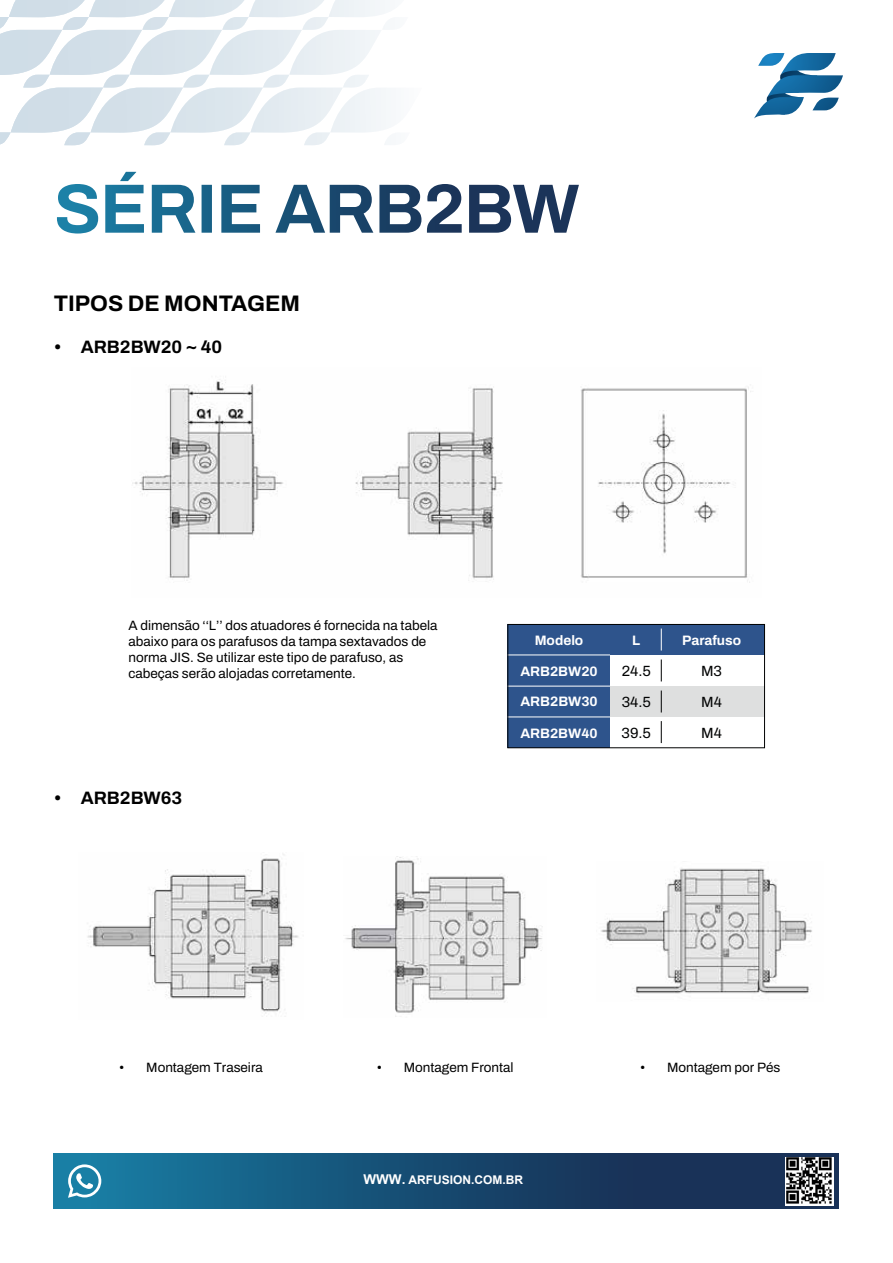
<style>
.page{position:relative;width:893px;height:1263px;background:#fff}
.page>*{position:absolute;margin:0;border:0;box-sizing:border-box;transform-origin:0 0}
.t1{font:700 22.5px "Archivo";color:#000}
.t2{font:700 18px "Archivo";color:#000}
.t3{font:14.85px "Archivo";color:#010202}
.t4{font:700 13.65px "Archivo";color:#fff}
.t5{font:13.5px/16.2px "Archivo";color:#000}
.t6{font:700 12px "Arial";color:#fff}
.s1{font-size:13.5px}
</style>
<div class="page">
<svg style="left:57px;top:172px;width:512px;height:62px"></svg>
<svg style="left:54px;top:1153px;width:785px;height:56px;background:#174e74"></svg>
<img style="left:785px;top:1157px;width:48px;height:48px">
<svg style="left:68px;top:1164px;width:33px;height:34px"></svg>
<svg style="left:0;top:0;width:386px;height:145px"></svg>
<svg style="left:754px;top:53px;width:89px;height:66px"></svg>
<div style="left:507px;top:624px;width:103px;height:124px;background:#2e548c"></div>
<div style="left:610px;top:624px;width:154px;height:31px;background:#2e548c"></div>
<div style="left:610px;top:686px;width:154px;height:31px;background:#dedfdf"></div>
<hr style="left:507px;top:716px;width:103px;height:1px;background:#fff">
<hr style="left:507px;top:686px;width:103px;height:1px;background:#fff">
<hr style="left:507px;top:654px;width:103px;height:1px;background:#fff">
<svg style="left:661px;top:659px;width:1px;height:22px"></svg>
<svg style="left:661px;top:628px;width:1px;height:22px"></svg>
<svg style="left:661px;top:690px;width:1px;height:22px"></svg>
<svg style="left:661px;top:721px;width:1px;height:22px"></svg>
<div style="left:507px;top:624px;width:258px;height:124px;border:1px solid #010202"></div>
<img style="left:132px;top:379px;width:619px;height:204px">
<img style="left:87px;top:854px;width:212px;height:160px">
<img style="left:345px;top:856px;width:198px;height:161px">
<img style="left:601px;top:868px;width:211px;height:126px">
<h1 class="t1" style="left:54px;top:287px;width:248px">TIPOS DE MONTAGEM</h1>
<h2 class="t2" style="left:54px;top:333px;width:170px">• ARB2BW20 ~ 40</h2>
<p class="t5" style="left:128px;top:617px;width:311px">A dimensão ‘‘L’’ dos atuadores é fornecida na tabela abaixo para os parafusos da tampa sextavados de norma JIS. Se utilizar este tipo de parafuso, as cabeças serão alojadas corretamente.</p>
<h2 class="t2" style="left:54px;top:784px;width:130px">• ARB2BW63</h2>
<p class="t4" style="left:535px;top:630px;width:50px">Modelo</p>
<p class="t4" style="left:632px;top:630px;width:10px">L</p>
<p class="t4" style="left:682px;top:630px;width:61px">Parafuso</p>
<p class="t4" style="left:520px;top:661px;width:79px">ARB2BW20</p>
<p class="t3" style="left:622px;top:660px;width:31px">24.5</p>
<p class="t3" style="left:701px;top:660px;width:23px">M3</p>
<p class="t4" style="left:520px;top:691px;width:79px">ARB2BW30</p>
<p class="t4" style="left:520px;top:723px;width:79px">ARB2BW40</p>
<p class="t3" style="left:622px;top:691px;width:31px">34.5</p>
<p class="t3" style="left:701px;top:691px;width:22px">M4</p>
<p class="t3" style="left:622px;top:722px;width:31px">39.5</p>
<p class="t3" style="left:701px;top:722px;width:22px">M4</p>
<p class="t5" style="left:119px;top:1059px;width:145px">• Montagem Traseira</p>
<p class="t5" style="left:377px;top:1059px;width:138px">• Montagem Frontal</p>
<p class="t5" style="left:640px;top:1059px;width:142px">• Montagem por Pés</p>
<p class="t6" style="left:363px;top:1172px;width:161px"><span class="s1">WWW.</span> ARFUSION.COM.BR</p>
</div>
